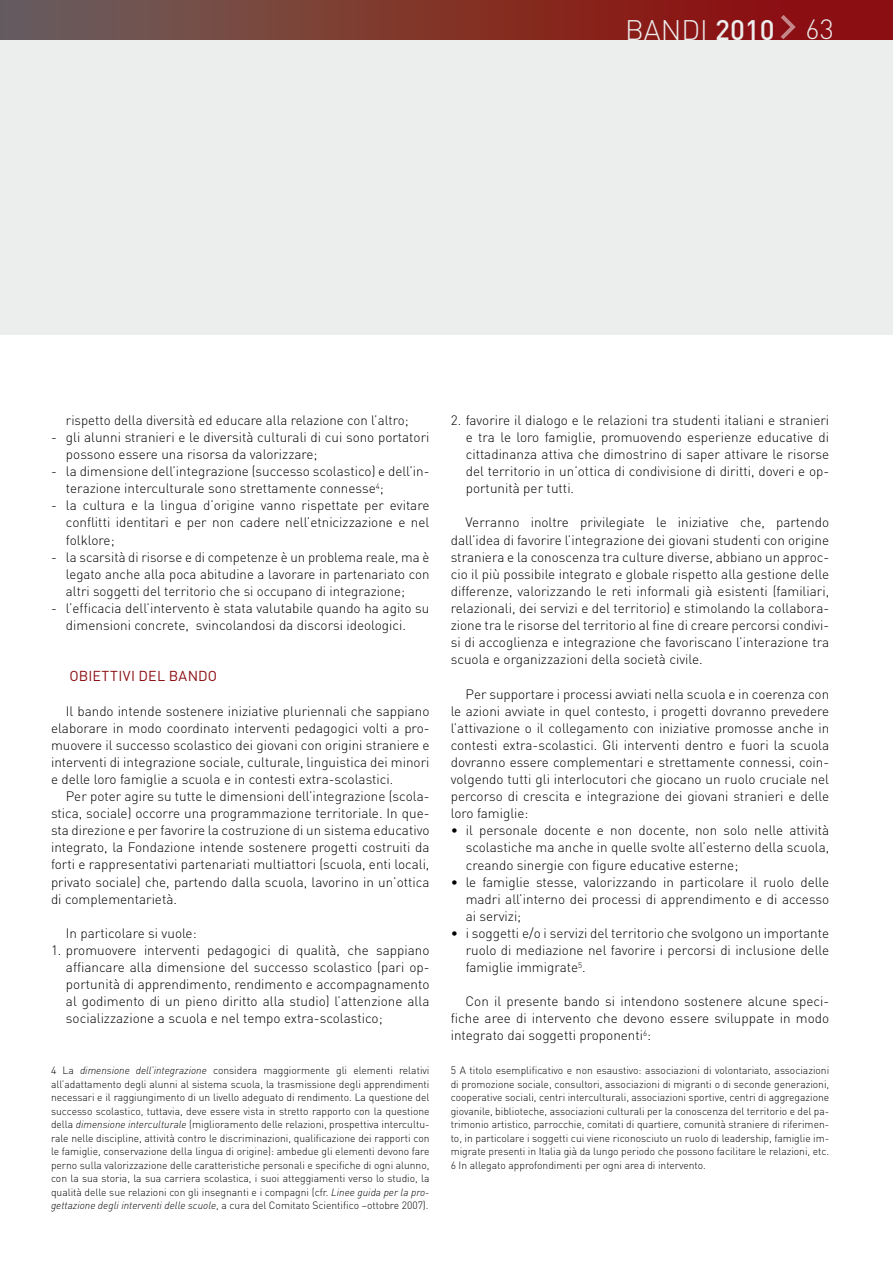
<style>
.page{position:relative;width:893px;height:1263px;background:#fff}
.page>*{position:absolute;margin:0;border:0;box-sizing:border-box;transform-origin:0 0}
.t1{font:300 27.9px "DIN";color:#eceded}
.t2{font:14.25px "DIN";letter-spacing:.015em;color:#8b0e13}
.t3{font:300 13.5px/17.1px "DIN";color:#000;text-align:justify}
.t4{font:300 10.5px/13.5px "DIN";color:#000;text-align:justify}
.s1{font-weight:500}
.s2{font-size:27.45px}
.s3{font-style:italic}
</style>
<div class="page">
<div style="left:0;top:0;width:893px;height:335px;background:#eceded"></div>
<div style="left:0;top:0;width:893px;height:39px;background:linear-gradient(to right,#6c6058,#920603)"></div>
<svg style="left:781px;top:15px;width:15px;height:24px"></svg>
<h1 class="t1" style="left:625px;top:13px;width:210px">BANDI <span class="s1">2010</span> <span class="s2">63</span></h1>
<p class="t3" style="left:66px;top:411px;width:344px">rispetto della diversità ed educare alla relazione con l’altro;</p>
<p class="t3" style="left:66px;top:428px;width:365px;text-indent:-15px">- gli alunni stranieri e le diversità culturali di cui sono portatori possono essere una risorsa da valorizzare;</p>
<p class="t3" style="left:66px;top:462px;width:365px;text-indent:-15px">- la dimensione dell’integrazione (successo scolastico) e dell’in&shy;terazione interculturale sono strettamente connesse<sup>4</sup>;</p>
<p class="t3" style="left:66px;top:497px;width:365px;text-indent:-15px">- la cultura e la lingua d’origine vanno rispettate per evitare conflitti identitari e per non cadere nell’etnicizzazione e nel folklore;</p>
<p class="t3" style="left:66px;top:548px;width:365px;text-indent:-15px">- la scarsità di risorse e di competenze è un problema reale, ma è legato anche alla poca abitudine a lavorare in partenariato con altri soggetti del territorio che si occupano di integrazione;</p>
<p class="t3" style="left:66px;top:599px;width:365px;text-indent:-15px">- l’efficacia dell’intervento è stata valutabile quando ha agito su dimensioni concrete, svincolandosi da discorsi ideologici.</p>
<p class="t2" style="left:69px;top:667px;width:149px">OBIETTIVI DEL BANDO</p>
<p class="t3" style="left:51px;top:702px;width:380px;text-indent:15px">Il bando intende sostenere iniziative pluriennali che sappiano elaborare in modo coordinato interventi pedagogici volti a pro&shy;muovere il successo scolastico dei giovani con origini straniere e interventi di integrazione sociale, culturale, linguistica dei minori e delle loro famiglie a scuola e in contesti extra-scolastici.</p>
<p class="t3" style="left:51px;top:787px;width:380px;text-indent:15px">Per poter agire su tutte le dimensioni dell’integrazione (scola&shy;stica, sociale) occorre una programmazione territoriale. In que&shy;sta direzione e per favorire la costruzione di un sistema educativo integrato, la Fondazione intende sostenere progetti costruiti da forti e rappresentativi partenariati multiattori (scuola, enti locali, privato sociale) che, partendo dalla scuola, lavorino in un’ottica di complementarietà.</p>
<p class="t3" style="left:66px;top:924px;width:132px">In particolare si vuole:</p>
<p class="t3" style="left:66px;top:941px;width:365px;text-indent:-15px">1. promuovere interventi pedagogici di qualità, che sappiano affiancare alla dimensione del successo scolastico (pari op&shy;portunità di apprendimento, rendimento e accompagnamento al godimento di un pieno diritto alla studio) l’attenzione alla socializzazione a scuola e nel tempo extra-scolastico;</p>
<p class="t3" style="left:466px;top:411px;width:365px;text-indent:-15px">2. favorire il dialogo e le relazioni tra studenti italiani e stranieri e tra le loro famiglie, promuovendo esperienze educative di cittadinanza attiva che dimostrino di saper attivare le risorse del territorio in un’ottica di condivisione di diritti, doveri e op&shy;portunità per tutti.</p>
<p class="t3" style="left:451px;top:514px;width:380px;text-indent:15px">Verranno inoltre privilegiate le iniziative che, partendo dall’idea di favorire l’integrazione dei giovani studenti con origine straniera e la conoscenza tra culture diverse, abbiano un approc&shy;cio il più possibile integrato e globale rispetto alla gestione delle differenze, valorizzando le reti informali già esistenti (familiari, relazionali, dei servizi e del territorio) e stimolando la collabora&shy;zione tra le risorse del territorio al fine di creare percorsi condivi&shy;si di accoglienza e integrazione che favoriscano l’interazione tra scuola e organizzazioni della società civile.</p>
<p class="t3" style="left:451px;top:685px;width:380px;text-indent:15px">Per supportare i processi avviati nella scuola e in coerenza con le azioni avviate in quel contesto, i progetti dovranno prevedere l’attivazione o il collegamento con iniziative promosse anche in contesti extra-scolastici. Gli interventi dentro e fuori la scuola dovranno essere complementari e strettamente connessi, coin&shy;volgendo tutti gli interlocutori che giocano un ruolo cruciale nel percorso di crescita e integrazione dei giovani stranieri e delle loro famiglie:</p>
<p class="t3" style="left:466px;top:822px;width:365px;text-indent:-15px">• il personale docente e non docente, non solo nelle attività scolastiche ma anche in quelle svolte all’esterno della scuola, creando sinergie con figure educative esterne;</p>
<p class="t3" style="left:466px;top:873px;width:365px;text-indent:-15px">• le famiglie stesse, valorizzando in particolare il ruolo delle madri all’interno dei processi di apprendimento e di accesso ai servizi;</p>
<p class="t3" style="left:466px;top:924px;width:365px;text-indent:-15px">• i soggetti e/o i servizi del territorio che svolgono un importante ruolo di mediazione nel favorire i percorsi di inclusione delle famiglie immigrate<sup>5</sup>.</p>
<p class="t3" style="left:451px;top:993px;width:380px;text-indent:15px">Con il presente bando si intendono sostenere alcune speci&shy;fiche aree di intervento che devono essere sviluppate in modo integrato dai soggetti proponenti<sup>6</sup>:</p>
<p class="t4" style="left:51px;top:1064px;width:380px">4 La <span class="s3">dimensione dell’integrazione</span> considera maggiormente gli elementi relativi all’adattamento degli alunni al sistema scuola, la trasmissione degli apprendimenti necessari e il raggiungimento di un livello adeguato di rendimento. La questione del successo scolastico, tuttavia, deve essere vista in stretto rapporto con la questione della <span class="s3">dimensione interculturale</span> (miglioramento delle relazioni, prospettiva intercultu&shy;rale nelle discipline, attività contro le discriminazioni, qualificazione dei rapporti con le famiglie, conservazione della lingua di origine): ambedue gli elementi devono fare perno sulla valorizzazione delle caratteristiche personali e specifiche di ogni alunno, con la sua storia, la sua carriera scolastica, i suoi atteggiamenti verso lo studio, la qualità delle sue relazioni con gli insegnanti e i compagni (cfr. <span class="s3">Linee guida per la pro&shy;gettazione degli interventi delle scuole</span>, a cura del Comitato Scientifico –ottobre 2007).</p>
<p class="t4" style="left:451px;top:1064px;width:380px">5 A titolo esemplificativo e non esaustivo: associazioni di volontariato, associazioni di promozione sociale, consultori, associazioni di migranti o di seconde generazioni, cooperative sociali, centri interculturali, associazioni sportive, centri di aggregazione giovanile, biblioteche, associazioni culturali per la conoscenza del territorio e del pa&shy;trimonio artistico, parrocchie, comitati di quartiere, comunità straniere di riferimen&shy;to, in particolare i soggetti cui viene riconosciuto un ruolo di leadership, famiglie im&shy;migrate presenti in Italia già da lungo periodo che possono facilitare le relazioni, etc.<br>6 In allegato approfondimenti per ogni area di intervento.</p>
</div>
